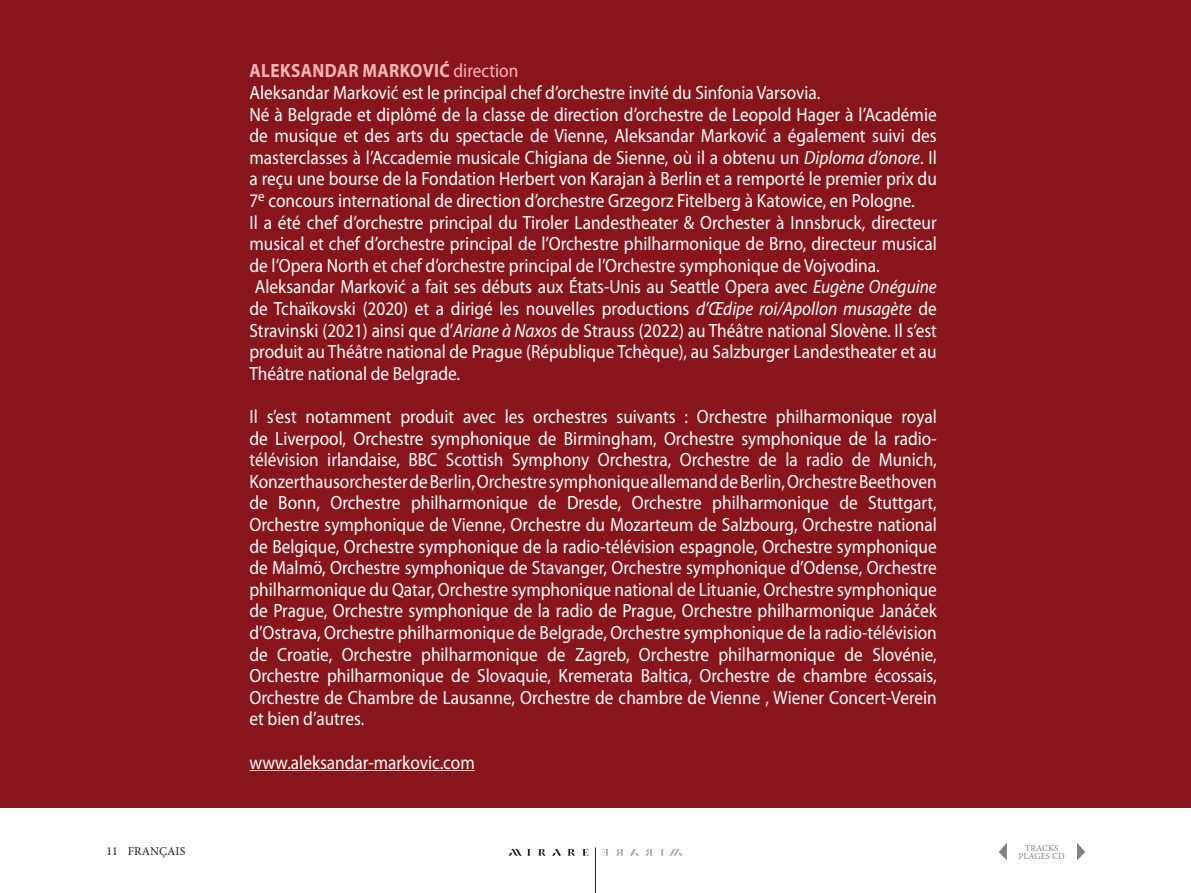
<style>
.page{position:relative;width:1191px;height:893px;background:#fff}
.page>*{position:absolute;margin:0;border:0;box-sizing:border-box;transform-origin:0 0}
.t1{font:19.2px/21.6px "Myriad Pro";color:#fff;scale:.9 1}
.t2{font:12px "Minion Pro";letter-spacing:.01em;color:#231f20}
.t3{font:9px/7.5px "Minion Pro";color:#808285;text-align:center}
.s1{font-weight:700;color:#f8b6b8}
.s2{color:#f8b6b8}
.s3{font-style:italic}
</style>
<div class="page">
<svg style="left:999px;top:843px;width:8px;height:17px"></svg>
<svg style="left:1077px;top:843px;width:8px;height:17px"></svg>
<hr style="left:595px;top:847px;width:1px;height:46px;background:#231f20">
<svg style="left:508px;top:849px;width:22px;height:7px"></svg>
<svg style="left:538px;top:849px;width:7px;height:7px"></svg>
<svg style="left:568px;top:849px;width:7px;height:7px"></svg>
<svg style="left:582px;top:849px;width:6px;height:7px"></svg>
<svg style="left:552px;top:849px;width:9px;height:7px"></svg>
<svg style="left:661px;top:849px;width:21px;height:7px"></svg>
<svg style="left:645px;top:849px;width:7px;height:7px"></svg>
<svg style="left:616px;top:849px;width:7px;height:7px"></svg>
<svg style="left:603px;top:849px;width:5px;height:7px"></svg>
<svg style="left:630px;top:849px;width:9px;height:7px"></svg>
<div style="left:0;top:0;width:1191px;height:808px;background:#88151c"></div>
<hr style="left:249px;top:770px;width:226px;height:1px;background:#f8b6b8">
<p class="t1" style="left:249px;top:60px;width:765px"><span class="s1">ALEKSANDAR MARKOVIĆ</span> <span class="s2">direction<br></span>Aleksandar Marković est le principal chef d’orchestre invité du Sinfonia Varsovia.<br>Né à Belgrade et diplômé de la classe de direction d’orchestre de Leopold Hager à l’Académie de musique et des arts du spectacle de Vienne, Aleksandar Marković a également suivi des masterclasses à l’Accademie musicale Chigiana de Sienne, où il a obtenu un <span class="s3">Diploma d’onore</span>. Il a reçu une bourse de la Fondation Herbert von Karajan à Berlin et a remporté le premier prix du 7<sup>e</sup> concours international de direction d’orchestre Grzegorz Fitelberg à Katowice, en Pologne.<br>Il a été chef d’orchestre principal du Tiroler Landestheater &amp; Orchester à Innsbruck, directeur musical et chef d’orchestre principal de l’Orchestre philharmonique de Brno, directeur musical de l’Opera North et chef d’orchestre principal de l’Orchestre symphonique de Vojvodina.<br>Aleksandar Marković a fait ses débuts aux États-Unis au Seattle Opera avec <span class="s3">Eugène Onéguine </span>de Tchaïkovski (2020) et a dirigé les nouvelles productions <span class="s3">d’Œdipe roi/Apollon musagète</span> de Stravinski (2021) ainsi que d’<span class="s3">Ariane à Naxos</span> de Strauss (2022) au Théâtre national Slovène. Il s’est produit au Théâtre national de Prague (République Tchèque), au Salzburger Landestheater et au Théâtre national de Belgrade.</p>
<p class="t1" style="left:249px;top:406px;width:765px;text-align:justify">Il s’est notamment produit avec les orchestres suivants : Orchestre philharmonique royal de Liverpool, Orchestre symphonique de Birmingham, Orchestre symphonique de la radio&shy;télévision irlandaise, BBC Scottish Symphony Orchestra, Orchestre de la radio de Munich, Konzerthausorchester de Berlin, Orchestre symphonique allemand de Berlin, Orchestre Beethoven de Bonn, Orchestre philharmonique de Dresde, Orchestre philharmonique de Stuttgart, Orchestre symphonique de Vienne, Orchestre du Mozarteum de Salzbourg, Orchestre national de Belgique, Orchestre symphonique de la radio-télévision espagnole, Orchestre symphonique de Malmö, Orchestre symphonique de Stavanger, Orchestre symphonique d’Odense, Orchestre philharmonique du Qatar, Orchestre symphonique national de Lituanie, Orchestre symphonique de Prague, Orchestre symphonique de la radio de Prague, Orchestre philharmonique Janáček d’Ostrava, Orchestre philharmonique de Belgrade, Orchestre symphonique de la radio-télévision de Croatie, Orchestre philharmonique de Zagreb, Orchestre philharmonique de Slovénie, Orchestre philharmonique de Slovaquie, Kremerata Baltica, Orchestre de chambre écossais, Orchestre de Chambre de Lausanne, Orchestre de chambre de Vienne , Wiener Concert-Verein et bien d’autres.</p>
<p class="t1" style="left:249px;top:752px;width:252px">www.aleksandar-markovic.com</p>
<p class="t2" style="left:106px;top:843px;width:13px">11</p>
<p class="t3" style="left:1018px;top:844px;width:48px">TRACKS<br>PLAGES CD</p>
<p class="t2" style="left:128px;top:843px;width:59px">FRANÇAIS</p>
</div>
